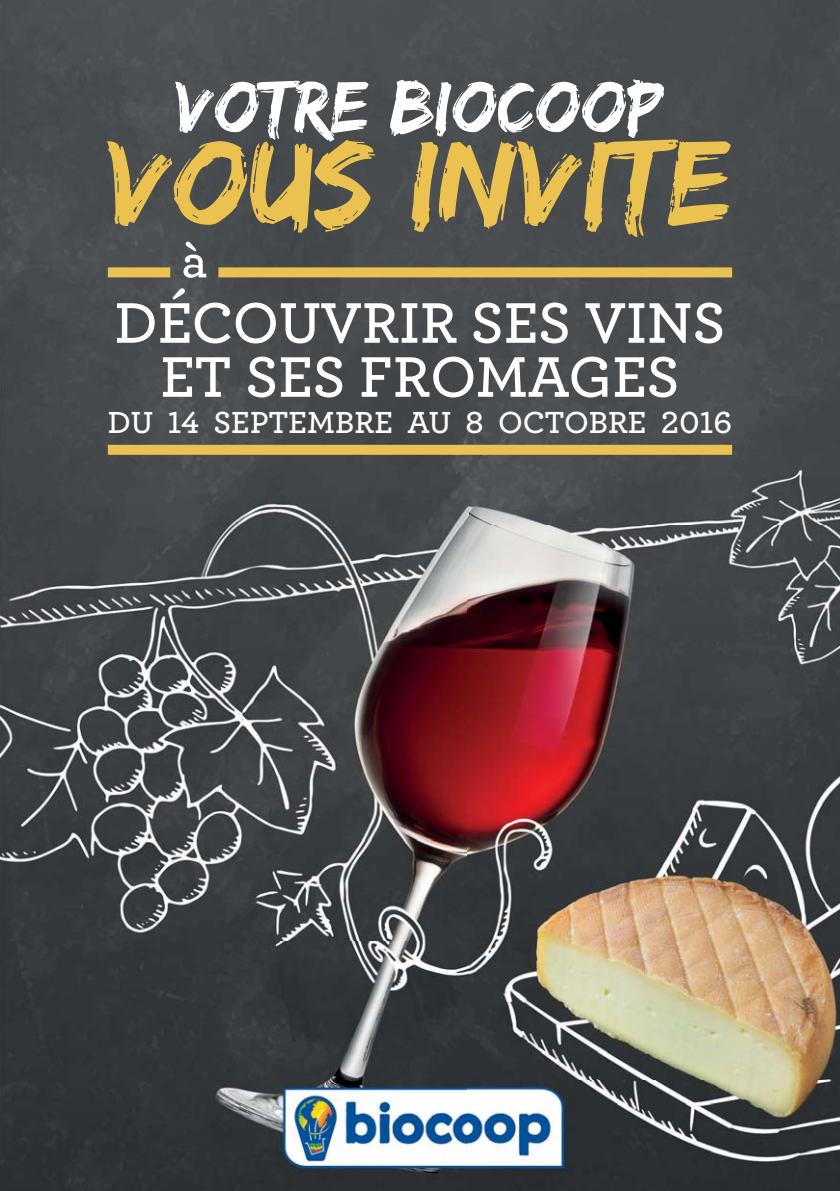
<style>
.page{position:relative;width:840px;height:1191px;background:#fff}
.page>*{position:absolute;margin:0;border:0;box-sizing:border-box;transform-origin:0 0}
.t1{font:126px "Edo SZ";color:#ebc250}
.t2{font:76px "Edo SZ";color:#fff}
.t3{font:600 60px/54px "Archer";color:#fff;text-align:center}
.t4{font:600 52px "Archer";color:#fff}
.t5{font:600 32px "Archer";color:#fff}
</style>
<div class="page">
<img style="left:0;top:0;width:839px;height:1191px">
<div style="left:108px;top:267px;width:62px;height:10px;background:#ebc250"></div>
<div style="left:218px;top:267px;width:513px;height:10px;background:#ebc250"></div>
<div style="left:108px;top:445px;width:623px;height:10px;background:#ebc250"></div>
<p class="t2" style="left:175px;top:63px;width:490px">votre BIOCOOP</p>
<h1 class="t1" style="left:108px;top:109px;width:624px">vous invite</h1>
<p class="t4" style="left:181px;top:240px;width:27px">à</p>
<p class="t3" style="left:114px;top:302px;width:612px">DÉCOUVRIR SES VINS<br>ET SES FROMAGES</p>
<p class="t5" style="left:108px;top:410px;width:625px">DU 14 SEPTEMBRE AU 8 OCTOBRE 2016</p>
</div>
